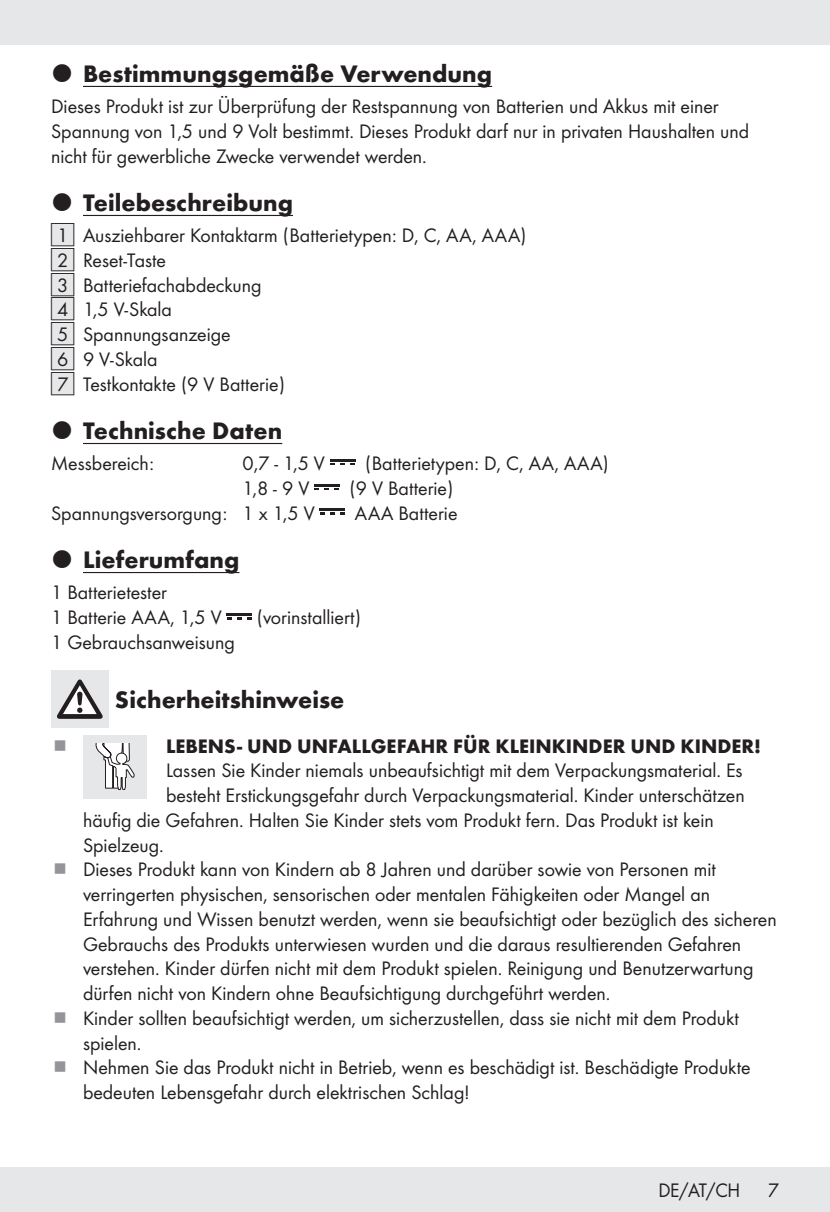
<style>
.page{position:relative;width:830px;height:1212px;background:#fff}
.page>*{position:absolute;margin:0;border:0;box-sizing:border-box;transform-origin:0 0}
.Headline-01{font:700 24.75px "Futura";color:#231f20}
.Body{font:20.25px/24.8px "Futura Boo";color:#231f20}
.t1{font:700 20.25px "Futura";color:#231f20}
.s1{font-family:"IMP Lidl Num Box";font-size:17.78px;color:#e6e7e9}
.s2{font-family:"IMP Lidl Num Box";font-size:17.78px}
</style>
<div class="page">
<div style="left:0;top:1167px;width:829px;height:45px;background:#e6e7e9"></div>
<div style="left:0;top:0;width:829px;height:45px;background:#e6e7e9"></div>
<hr style="left:83px;top:86px;width:409px;height:1px;background:#231f20">
<hr style="left:83px;top:215px;width:210px;height:1px;background:#231f20">
<hr style="left:83px;top:443px;width:199px;height:1px;background:#231f20">
<hr style="left:83px;top:572px;width:156px;height:1px;background:#231f20">
<hr style="left:330px;top:459px;width:25px;height:2px;background:#231f20">
<svg style="left:330px;top:463px;width:25px;height:2px"></svg>
<hr style="left:314px;top:484px;width:25px;height:2px;background:#231f20">
<svg style="left:314px;top:488px;width:25px;height:2px"></svg>
<hr style="left:319px;top:509px;width:25px;height:2px;background:#231f20">
<svg style="left:320px;top:513px;width:24px;height:2px"></svg>
<hr style="left:227px;top:613px;width:25px;height:2px;background:#231f20">
<svg style="left:227px;top:617px;width:14px;height:2px"></svg>
<div style="left:51px;top:670px;width:57px;height:58px;background:#e6e7e9"></div>
<svg style="left:57px;top:679px;width:46px;height:40px"></svg>
<div style="left:83px;top:735px;width:64px;height:64px;background:#e6e7e9"></div>
<svg style="left:95px;top:744px;width:40px;height:46px"></svg>
<p class="Headline-01" style="left:83px;top:55px;width:410px">Bestimmungsgemäße Verwendung</p>
<p class="Body" style="left:51px;top:93px;width:699px">Dieses Produkt ist zur Überprüfung der Restspannung von Batterien und Akkus mit einer<br>Spannung von 1,5 und 9 Volt bestimmt. Dieses Produkt darf nur in privaten Haushalten und nicht für gewerbliche Zwecke verwendet werden.</p>
<p class="Headline-01" style="left:83px;top:184px;width:211px">Teilebeschreibung</p>
<p class="Body" style="left:51px;top:222px;width:476px"><span class="s1">[</span><span class="s2">1]</span> Ausziehbarer Kontaktarm (Batterietypen: D, C, AA, AAA)</p>
<p class="Body" style="left:51px;top:247px;width:116px"><span class="s1">[</span><span class="s2">2]</span> Reset-Taste</p>
<p class="Body" style="left:51px;top:271px;width:212px"><span class="s1">[</span><span class="s2">3]</span> Batteriefachabdeckung</p>
<p class="Body" style="left:51px;top:296px;width:122px"><span class="s1">[</span><span class="s2">4]</span> 1,5 V-Skala</p>
<p class="Body" style="left:51px;top:321px;width:181px"><span class="s1">[</span><span class="s2">5]</span> Spannungsanzeige</p>
<p class="Body" style="left:51px;top:346px;width:108px"><span class="s1">[</span><span class="s2">6]</span> 9 V-Skala</p>
<p class="Body" style="left:51px;top:370px;width:235px"><span class="s1">[</span><span class="s2">7]</span> Testkontakte (9 V Batterie)</p>
<p class="Headline-01" style="left:83px;top:412px;width:201px">Technische Daten</p>
<p class="Body" style="left:51px;top:450px;width:104px">Messbereich:</p>
<p class="Body" style="left:242px;top:450px;width:84px">0,7 - 1,5 V</p>
<p class="Body" style="left:365px;top:450px;width:245px">(Batterietypen: D, C, AA, AAA)</p>
<p class="Body" style="left:242px;top:475px;width:68px">1,8 - 9 V</p>
<p class="Body" style="left:349px;top:475px;width:105px">(9 V Batterie)</p>
<p class="Body" style="left:51px;top:499px;width:265px">Spannungsversorgung: 1 x 1,5 V</p>
<p class="Body" style="left:355px;top:499px;width:104px">AAA Batterie</p>
<p class="Headline-01" style="left:83px;top:541px;width:158px">Lieferumfang</p>
<p class="Body" style="left:51px;top:579px;width:117px">1 Batterietester</p>
<p class="Body" style="left:51px;top:604px;width:172px">1 Batterie AAA, 1,5 V</p>
<p class="Body" style="left:257px;top:604px;width:106px">(vorinstalliert)</p>
<p class="Body" style="left:51px;top:628px;width:185px">1 Gebrauchsanweisung</p>
<p class="Headline-01" style="left:115px;top:682px;width:231px">Sicherheitshinweise</p>
<p class="t1" style="left:166px;top:731px;width:596px">LEBENS- UND UNFALLGEFAHR FÜR KLEINKINDER UND KINDER!</p>
<p class="Body" style="left:166px;top:757px;width:578px">Lassen Sie Kinder niemals unbeaufsichtigt mit dem Verpackungsmaterial. Es</p>
<p class="Body" style="left:166px;top:782px;width:580px">besteht Erstickungsgefahr durch Verpackungsmaterial. Kinder unterschätzen</p>
<p class="Body" style="left:83px;top:807px;width:632px">häufig die Gefahren. Halten Sie Kinder stets vom Produkt fern. Das Produkt ist kein</p>
<p class="Body" style="left:83px;top:831px;width:80px">Spielzeug.</p>
<p class="Body" style="left:83px;top:856px;width:695px">Dieses Produkt kann von Kindern ab 8 Jahren und darüber sowie von Personen mit verringerten physischen, sensorischen oder mentalen Fähigkeiten oder Mangel an Erfahrung und Wissen benutzt werden, wenn sie beaufsichtigt oder bezüglich des sicheren Gebrauchs des Produkts unterwiesen wurden und die daraus resultierenden Gefahren verstehen. Kinder dürfen nicht mit dem Produkt spielen. Reinigung und Benutzerwartung dürfen nicht von Kindern ohne Beaufsichtigung durchgeführt werden.</p>
<p class="Body" style="left:83px;top:1005px;width:657px">Kinder sollten beaufsichtigt werden, um sicherzustellen, dass sie nicht mit dem Produkt spielen.</p>
<p class="Body" style="left:83px;top:1054px;width:668px">Nehmen Sie das Produkt nicht in Betrieb, wenn es beschädigt ist. Beschädigte Produkte bedeuten Lebensgefahr durch elektrischen Schlag!</p>
<p class="Body" style="left:658px;top:1177px;width:83px">DE/AT/CH</p>
<p class="Body" style="left:767px;top:1177px;width:13px">7</p>
</div>
